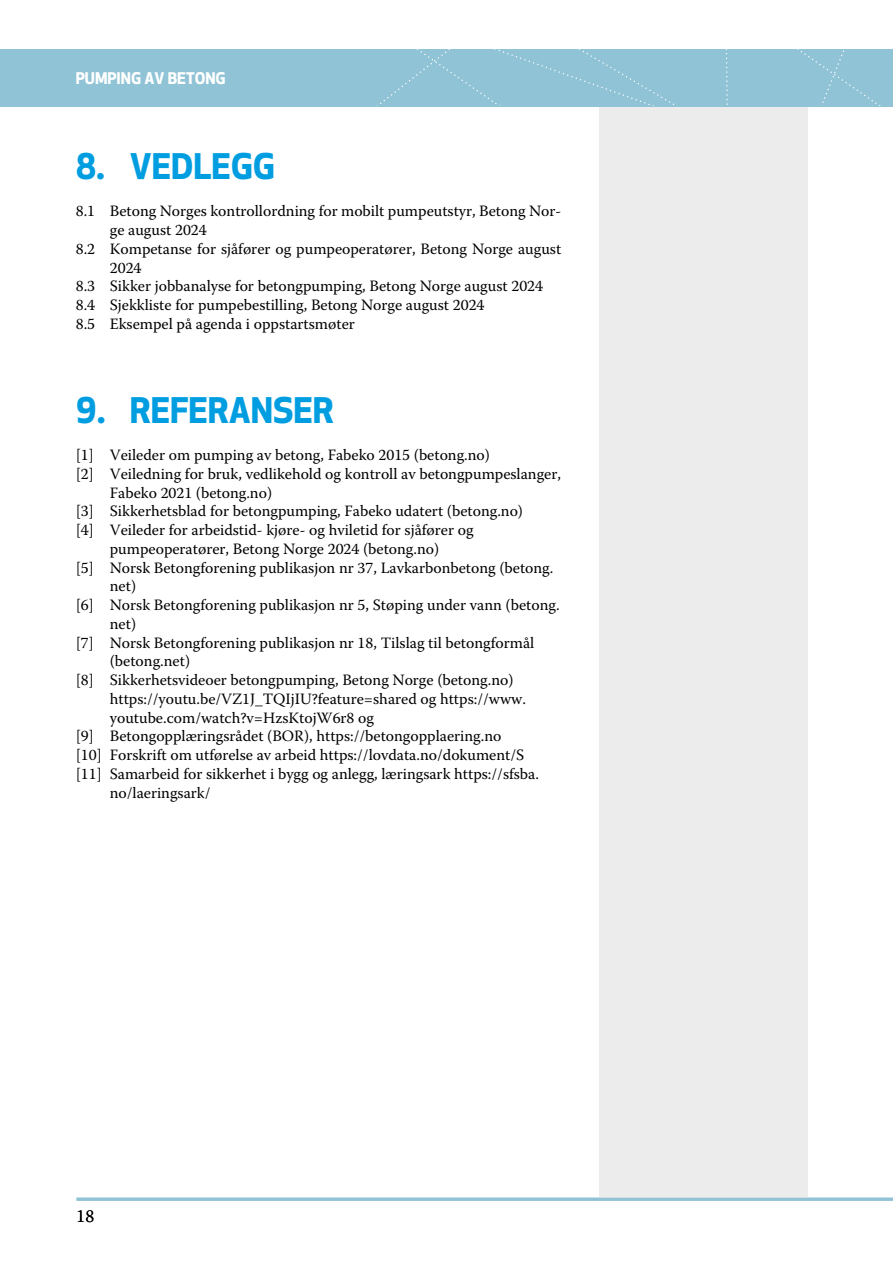
<style>
.page{position:relative;width:893px;height:1263px;background:#fff}
.page>*{position:absolute;margin:0;border:0;box-sizing:border-box;transform-origin:0 0}
.D1_Generelt{font:700 34.5px "Apex New";color:#009ee0}
.t1{font:300 18px "Warnock Pro";color:#000}
.Brødtekst{font:15.75px/18.8px "Warnock Pro";color:#000}
.Brødtekst-2{font:700 15.75px "Apex New";color:#fff}
</style>
<div class="page">
<div style="left:600px;top:99px;width:208px;height:1100px;background:#ececec"></div>
<hr style="left:77px;top:1198px;width:816px;height:3px;background:#8fc3d5">
<div style="left:0;top:49px;width:893px;height:58px;background:#8fc3d5"></div>
<svg style="left:376px;top:50px;width:505px;height:56px"></svg>
<p class="Brødtekst-2" style="left:76px;top:67px;width:151px">PUMPING AV BETONG</p>
<p class="D1_Generelt" style="left:76px;top:141px;width:201px">8. VEDLEGG</p>
<p class="Brødtekst" style="left:110px;top:201px;width:453px;text-indent:-34px">8.1 Betong Norges kontrollordning for mobilt pumpeutstyr, Betong Nor&shy;ge august 2024</p>
<p class="Brødtekst" style="left:110px;top:239px;width:453px;text-indent:-34px">8.2 Kompetanse for sjåfører og pumpeoperatører, Betong Norge august<br>2024</p>
<p class="Brødtekst" style="left:76px;top:276px;width:469px">8.3 Sikker jobbanalyse for betongpumping, Betong Norge august 2024</p>
<p class="Brødtekst" style="left:76px;top:295px;width:410px">8.4 Sjekkliste for pumpebestilling, Betong Norge august 2024</p>
<p class="Brødtekst" style="left:76px;top:314px;width:281px">8.5 Eksempel på agenda i oppstartsmøter</p>
<p class="D1_Generelt" style="left:76px;top:385px;width:259px">9. REFERANSER</p>
<p class="Brødtekst" style="left:76px;top:445px;width:416px">[1] Veileder om pumping av betong, Fabeko 2015 (betong.no)</p>
<p class="Brødtekst" style="left:110px;top:464px;width:453px;text-indent:-34px">[2] Veiledning for bruk, vedlikehold og kontroll av betongpumpeslanger,<br>Fabeko 2021 (betong.no)</p>
<p class="Brødtekst" style="left:76px;top:501px;width:449px">[3] Sikkerhetsblad for betongpumping, Fabeko udatert (betong.no)</p>
<p class="Brødtekst" style="left:76px;top:520px;width:399px;text-align:center">[4] Veileder for arbeidstid- kjøre- og hviletid for sjåfører og pumpeoperatører, Betong Norge 2024 (betong.no)</p>
<p class="Brødtekst" style="left:110px;top:558px;width:445px;text-indent:-34px">[5] Norsk Betongforening publikasjon nr 37, Lavkarbonbetong (betong. net)</p>
<p class="Brødtekst" style="left:110px;top:595px;width:451px;text-indent:-34px">[6] Norsk Betongforening publikasjon nr 5, Støping under vann (betong. net)</p>
<p class="Brødtekst" style="left:110px;top:633px;width:426px;text-indent:-34px">[7] Norsk Betongforening publikasjon nr 18, Tilslag til betongformål (betong.net)</p>
<p class="Brødtekst" style="left:110px;top:670px;width:418px;text-indent:-34px">[8] Sikkerhetsvideoer betongpumping, Betong Norge (betong.no) https://youtu.be/VZ1J_TQIjIU?feature=shared og https://www. youtube.com/watch?v=HzsKtojW6r8 og</p>
<p class="Brødtekst" style="left:76px;top:726px;width:427px">[9] Betongopplæringsrådet (BOR), https://betongopplaering.no</p>
<p class="Brødtekst" style="left:76px;top:745px;width:450px">[10] Forskrift om utførelse av arbeid https://lovdata.no/dokument/S</p>
<p class="Brødtekst" style="left:110px;top:764px;width:431px;text-indent:-34px">[11] Samarbeid for sikkerhet i bygg og anlegg, læringsark https://sfsba. no/laeringsark/</p>
<p class="t1" style="left:77px;top:1205px;width:19px">18</p>
</div>
